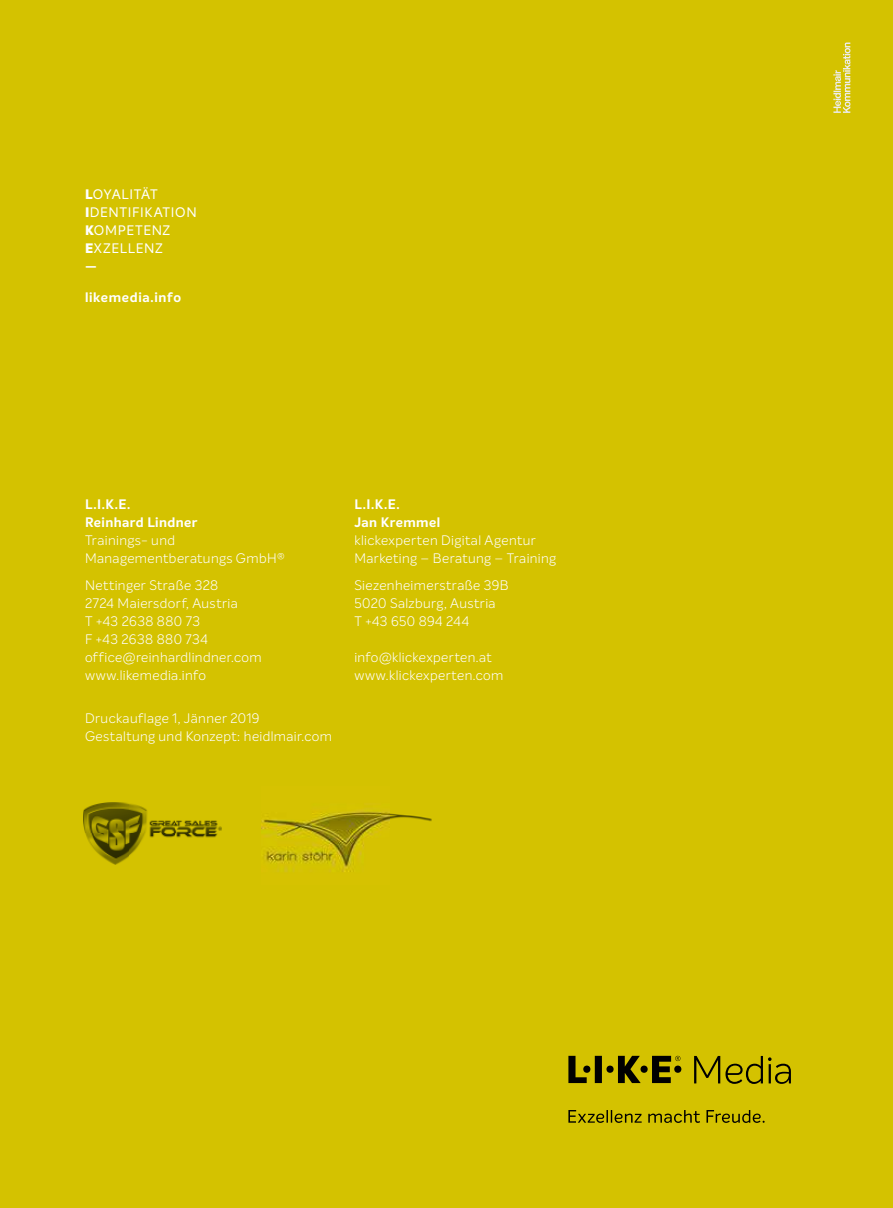
<style>
.page{position:relative;width:893px;height:1208px;background:#d4c200}
.page>*{position:absolute;margin:0;border:0;box-sizing:border-box;transform-origin:0 0}
.t1{font:300 13.5px/18px "Intelo Alt";letter-spacing:.03em;color:#fff}
.t2{font:13.5px/18px "Intelo Alt";letter-spacing:.045em;color:#fff}
.t3{font:700 13.5px/18px "Intelo Alt";letter-spacing:.03em;color:#fff}
.t4{font:700 13.5px "Intelo Alt";letter-spacing:.05em;color:#fff}
.s1{font-weight:800}
.s2{font-weight:700}
</style>
<div class="page">
<svg style="left:833px;top:43px;width:17px;height:70px"></svg>
<svg style="left:568px;top:1110px;width:197px;height:13px"></svg>
<svg style="left:568px;top:1055px;width:112px;height:28px"></svg>
<div style="left:674px;top:1065px;width:7px;height:7px;background:#000;border-radius:50%"></div>
<svg style="left:694px;top:1056px;width:97px;height:28px"></svg>
<img style="left:261px;top:803px;width:171px;height:69px">
<img style="left:84px;top:802px;width:137px;height:62px">
<p class="t2" style="left:85px;top:185px;width:113px"><span class="s1">L</span>OYALITÄT<br><span class="s1">I</span>DENTIFIKATION<br><span class="s1">K</span>OMPETENZ<br><span class="s1">E</span>XZELLENZ<br><span class="s2">—</span></p>
<p class="t4" style="left:85px;top:288px;width:98px">likemedia.info</p>
<p class="t3" style="left:85px;top:496px;width:114px">L.I.K.E.<br>Reinhard Lindner</p>
<p class="t1" style="left:85px;top:531px;width:201px">Trainings- und<br>Managementberatungs GmbH®</p>
<p class="t1" style="left:85px;top:576px;width:178px">Nettinger Straße 328<br>2724 Maiersdorf, Austria<br>T +43 2638 880 73<br>F +43 2638 880 734 office@reinhardlindner.com www.likemedia.info</p>
<p class="t1" style="left:85px;top:709px;width:249px">Druckauflage 1, Jänner 2019<br>Gestaltung und Konzept: heidlmair.com</p>
<p class="t3" style="left:354px;top:496px;width:87px">L.I.K.E.<br>Jan Kremmel</p>
<p class="t1" style="left:354px;top:531px;width:203px">klickexperten Digital Agentur<br>Marketing – Beratung – Training</p>
<p class="t1" style="left:354px;top:576px;width:156px">Siezenheimerstraße 39B<br>5020 Salzburg, Austria<br>T +43 650 894 244</p>
<p class="t1" style="left:354px;top:648px;width:151px">info@klickexperten.at www.klickexperten.com</p>
</div>
